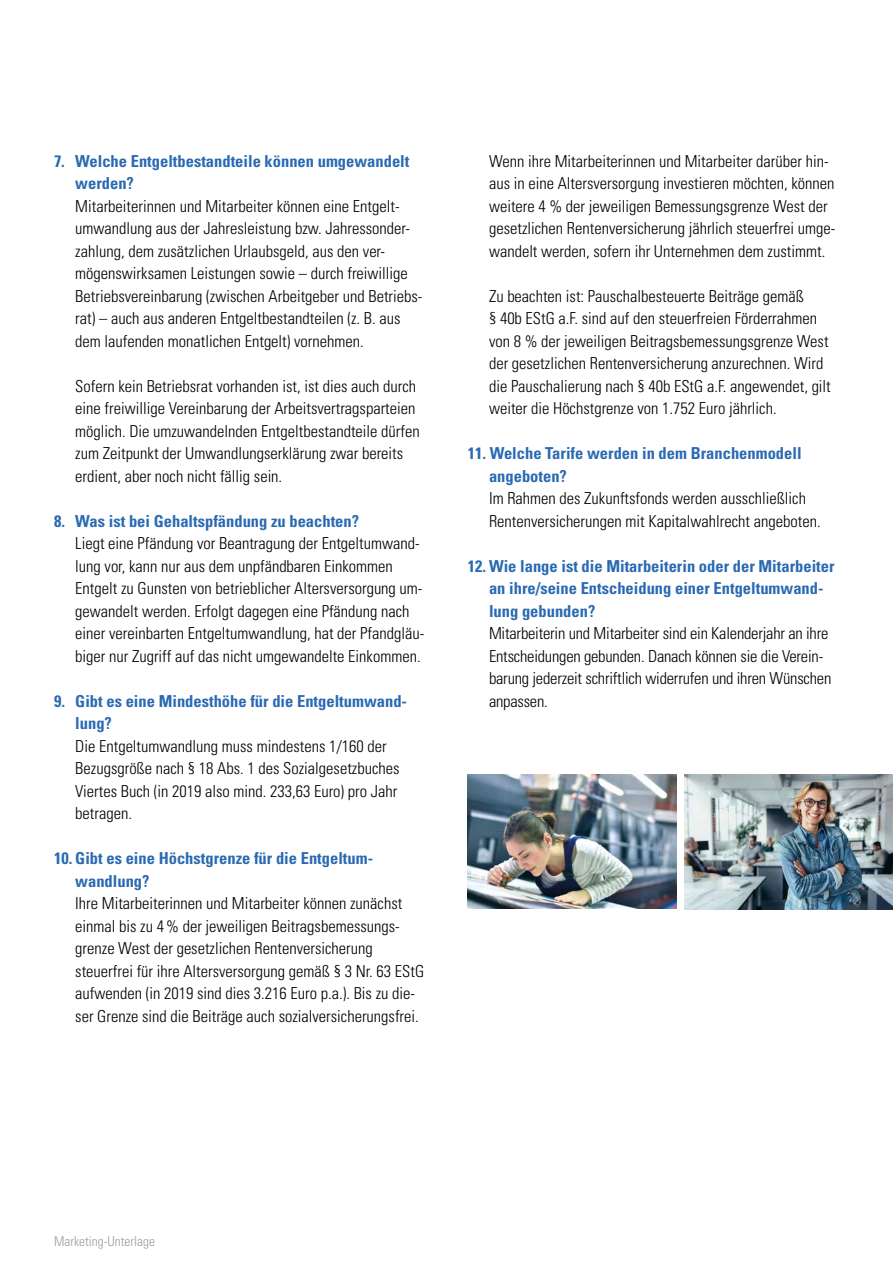
<style>
.page{position:relative;width:893px;height:1263px;background:#fff}
.page>*{position:absolute;margin:0;border:0;box-sizing:border-box;transform-origin:0 0}
.t1{font:300 condensed 16.5px/22.5px "Univers";color:#000}
.t2{font:700 condensed 16.5px/22.5px "Univers";color:#2a6ab2}
.t3{font:300 condensed 13.5px "Univers";color:#9d9d9c}
</style>
<div class="page">
<img style="left:468px;top:774px;width:208px;height:135px">
<img style="left:685px;top:774px;width:208px;height:135px">
<p class="t2" style="left:75px;top:149px;width:336px;text-indent:-21px">7. Welche Entgeltbestandteile können umgewandelt werden?</p>
<p class="t1" style="left:75px;top:194px;width:348px">Mitarbeiterinnen und Mitarbeiter können eine Entgelt&shy;umwandlung aus der Jahresleistung bzw. Jahressonder&shy;zahlung, dem zusätzlichen Urlaubsgeld, aus den ver&shy;mögenswirksamen Leistungen sowie – durch freiwillige Betriebsvereinbarung (zwischen Arbeitgeber und Betriebs&shy;rat) – auch aus anderen Entgeltbestandteilen (z. B. aus dem laufenden monatlichen Entgelt) vornehmen.</p>
<p class="t1" style="left:75px;top:374px;width:346px">Sofern kein Betriebsrat vorhanden ist, ist dies auch durch eine freiwillige Vereinbarung der Arbeitsvertragsparteien möglich. Die umzuwandelnden Entgeltbestandteile dürfen zum Zeitpunkt der Umwandlungserklärung zwar bereits erdient, aber noch nicht fällig sein.</p>
<p class="t2" style="left:54px;top:509px;width:307px">8. Was ist bei Gehaltspfändung zu beachten?</p>
<p class="t1" style="left:75px;top:532px;width:351px">Liegt eine Pfändung vor Beantragung der Entgeltumwand&shy;lung vor, kann nur aus dem unpfändbaren Einkommen Entgelt zu Gunsten von betrieblicher Altersversorgung um&shy;gewandelt werden. Erfolgt dagegen eine Pfändung nach einer vereinbarten Entgeltumwandlung, hat der Pfandgläu&shy;biger nur Zugriff auf das nicht umgewandelte Einkommen.</p>
<p class="t2" style="left:75px;top:689px;width:333px;text-indent:-21px">9. Gibt es eine Mindesthöhe für die Entgeltumwand&shy;lung?</p>
<p class="t1" style="left:75px;top:734px;width:326px">Die Entgeltumwandlung muss mindestens 1/160 der Bezugsgröße nach § 18 Abs. 1 des Sozialgesetzbuches Viertes Buch (in 2019 also mind. 233,63 Euro) pro Jahr betragen.</p>
<p class="t2" style="left:75px;top:847px;width:298px;text-indent:-21px">10. Gibt es eine Höchstgrenze für die Entgeltum‑ wandlung?</p>
<p class="t1" style="left:75px;top:892px;width:350px">Ihre Mitarbeiterinnen und Mitarbeiter können zunächst einmal bis zu 4% der jeweiligen Beitragsbemessungs&shy;grenze West der gesetzlichen Rentenversicherung steuerfrei für ihre Altersversorgung gemäß § 3 Nr. 63 EStG aufwenden (in 2019 sind dies 3.216 Euro p.a.). Bis zu die&shy;ser Grenze sind die Beiträge auch sozialversicherungsfrei.</p>
<p class="t1" style="left:489px;top:149px;width:348px">Wenn ihre Mitarbeiterinnen und Mitarbeiter darüber hin&shy;aus in eine Altersversorgung investieren möchten, können weitere 4 % der jeweiligen Bemessungsgrenze West der gesetzlichen Rentenversicherung jährlich steuerfrei umge&shy;wandelt werden, sofern ihr Unternehmen dem zustimmt.</p>
<p class="t1" style="left:489px;top:284px;width:343px">Zu beachten ist: Pauschalbesteuerte Beiträge gemäß<br>§ 40b EStG a.F. sind auf den steuerfreien Förderrahmen von 8 % der jeweiligen Beitragsbemessungsgrenze West der gesetzlichen Rentenversicherung anzurechnen. Wird die Pauschalierung nach § 40b EStG a.F. angewendet, gilt weiter die Höchstgrenze von 1.752 Euro jährlich.</p>
<p class="t2" style="left:489px;top:442px;width:314px;text-indent:-21px">11. Welche Tarife werden in dem Branchenmodell angeboten?</p>
<p class="t1" style="left:489px;top:487px;width:333px">Im Rahmen des Zukunftsfonds werden ausschließlich<br>Rentenversicherungen mit Kapitalwahlrecht angeboten.</p>
<p class="t2" style="left:489px;top:554px;width:347px;text-indent:-21px">12. Wie lange ist die Mitarbeiterin oder der Mitarbeiter an ihre/seine Entscheidung einer Entgeltumwand&shy;lung gebunden?</p>
<p class="t1" style="left:489px;top:622px;width:344px">Mitarbeiterin und Mitarbeiter sind ein Kalenderjahr an ihre Entscheidungen gebunden. Danach können sie die Verein&shy;barung jederzeit schriftlich widerrufen und ihren Wünschen anpassen.</p>
<p class="t3" style="left:54px;top:1233px;width:102px">Marketing-Unterlage</p>
</div>
